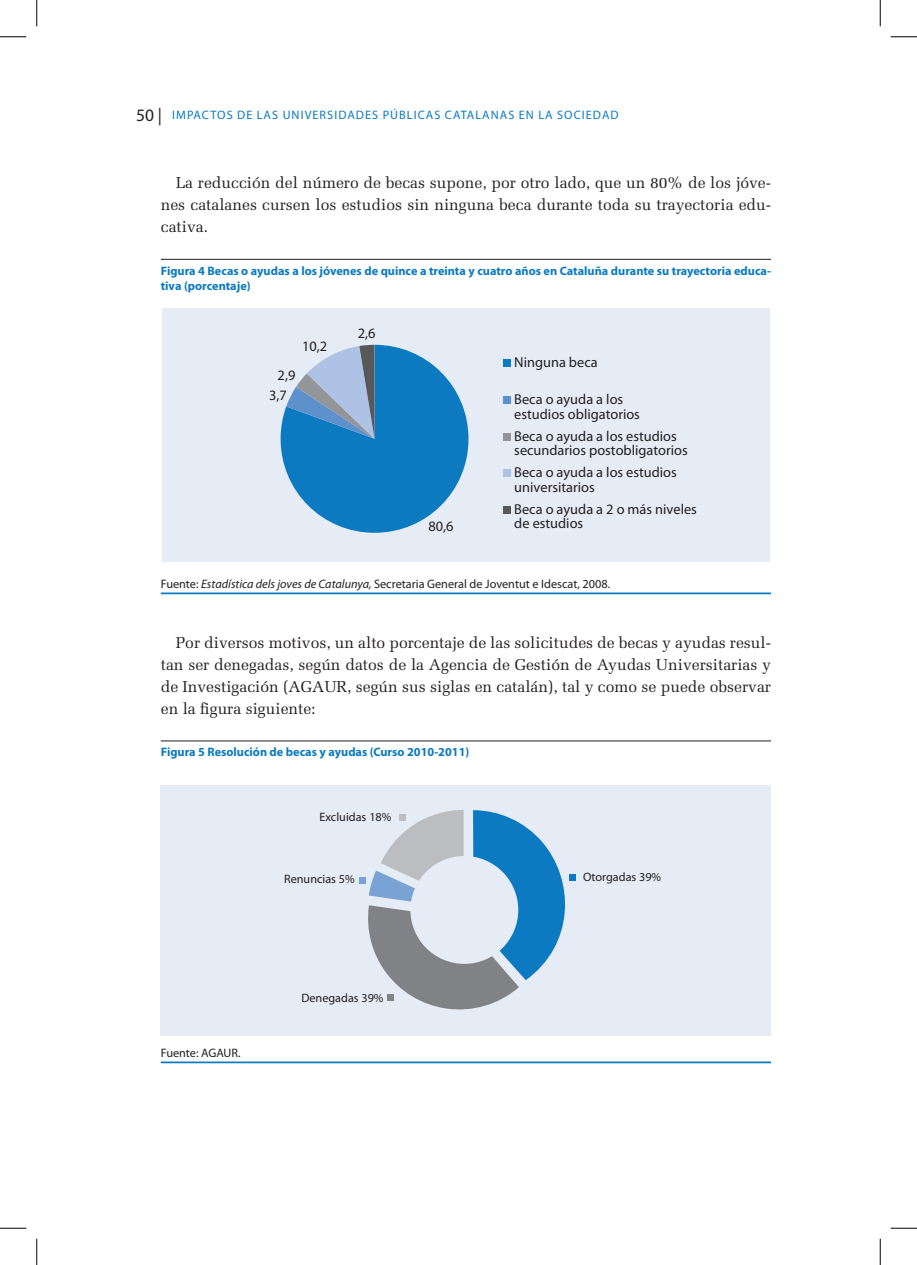
<style>
.page{position:relative;width:917px;height:1265px;background:#fff}
.page>*{position:absolute;margin:0;border:0;box-sizing:border-box;transform-origin:0 0}
.t1{font:15.75px/21.9px "Melior";color:#231f20;text-align:justify}
.t2{font:14.35px/14.3px "Myriad Pro";color:#231f20}
.t3{font:700 12.25px/15.8px "Myriad Pro";color:#0b7ac0}
.t4{font:12.25px "Myriad Pro";color:#231f20}
.t5{font:12.25px "Myriad Pro";letter-spacing:.085em;color:#0b7ac0}
.s1{font-size:17.5px;color:#231f20}
.s2{font-style:italic}
</style>
<div class="page">
<hr style="left:161px;top:259px;width:610px;height:1px;background:#231f20">
<hr style="left:161px;top:592px;width:610px;height:2px;background:#0b7ac0">
<hr style="left:161px;top:740px;width:610px;height:1px;background:#231f20">
<hr style="left:161px;top:1061px;width:610px;height:1px;background:#0b7ac0">
<div style="left:162px;top:308px;width:608px;height:253px;background:#e5ecf6"></div>
<svg style="left:281px;top:345px;width:187px;height:187px"></svg>
<div style="left:503px;top:359px;width:8px;height:8px;background:#0b7ac0"></div>
<div style="left:503px;top:396px;width:8px;height:8px;background:#5c91cc"></div>
<div style="left:503px;top:432px;width:8px;height:8px;background:#939598"></div>
<div style="left:503px;top:469px;width:8px;height:8px;background:#adc2e4"></div>
<div style="left:503px;top:505px;width:8px;height:8px;background:#57585a"></div>
<div style="left:161px;top:785px;width:610px;height:250px;background:#e5ecf6"></div>
<svg style="left:362px;top:810px;width:213px;height:200px"></svg>
<div style="left:569px;top:873px;width:7px;height:7px;background:#0b7ac0"></div>
<div style="left:387px;top:993px;width:6px;height:7px;background:#808285"></div>
<div style="left:359px;top:876px;width:7px;height:7px;background:#79a2d5"></div>
<div style="left:399px;top:814px;width:7px;height:6px;background:#bcbdc0"></div>
<div style="left:410px;top:855px;width:108px;height:108px;background:#e5ecf6;border-radius:50%"></div>
<svg style="left:0;top:36px;width:26px;height:1px"></svg>
<svg style="left:891px;top:36px;width:26px;height:1px"></svg>
<svg style="left:0;top:1227px;width:26px;height:1px"></svg>
<svg style="left:891px;top:1227px;width:26px;height:1px"></svg>
<svg style="left:36px;top:0;width:1px;height:26px"></svg>
<svg style="left:36px;top:1238px;width:1px;height:26px"></svg>
<svg style="left:880px;top:0;width:1px;height:26px"></svg>
<svg style="left:880px;top:1238px;width:1px;height:26px"></svg>
<p class="t5" style="left:136px;top:107px;width:484px"><span class="s1">50 |</span> IMPACTOS DE LAS UNIVERSIDADES PÚBLICAS CATALANAS EN LA SOCIEDAD</p>
<p class="t1" style="left:161px;top:172px;width:612px;text-indent:15px">La reducción del número de becas supone, por otro lado, que un 80% de los jóve&shy;nes catalanes cursen los estudios sin ninguna beca durante toda su trayectoria edu&shy;cativa.</p>
<p class="t3" style="left:161px;top:262px;width:612px">Figura 4 Becas o ayudas a los jóvenes de quince a treinta y cuatro años en Cataluña durante su trayectoria educa&shy;tiva (porcentaje)</p>
<p class="t2" style="left:278px;top:367px;width:19px">2,9</p>
<p class="t2" style="left:269px;top:388px;width:19px">3,7</p>
<p class="t2" style="left:302px;top:339px;width:27px">10,2</p>
<p class="t2" style="left:358px;top:325px;width:19px">2,6</p>
<p class="t2" style="left:428px;top:518px;width:27px">80,6</p>
<p class="t2" style="left:514px;top:355px;width:85px">Ninguna beca</p>
<p class="t2" style="left:514px;top:391px;width:127px">Beca o ayuda a los estudios obligatorios</p>
<p class="t2" style="left:514px;top:428px;width:175px">Beca o ayuda a los estudios secundarios postobligatorios</p>
<p class="t2" style="left:514px;top:465px;width:164px">Beca o ayuda a los estudios universitarios</p>
<p class="t2" style="left:514px;top:501px;width:184px">Beca o ayuda a 2 o más niveles de estudios</p>
<p class="t4" style="left:161px;top:575px;width:451px">Fuente: <span class="s2">Estadística dels joves de Catalunya,</span> Secretaria General de Joventut e Idescat, 2008.</p>
<p class="t1" style="left:161px;top:631px;width:612px;text-indent:15px">Por diversos motivos, un alto porcentaje de las solicitudes de becas y ayudas resul&shy;tan ser denegadas, según datos de la Agencia de Gestión de Ayudas Universitarias y de Investigación (AGAUR, según sus siglas en catalán), tal y como se puede observar en la figura siguiente:</p>
<p class="t3" style="left:161px;top:743px;width:310px">Figura 5 Resolución de becas y ayudas (Curso 2010-2011)</p>
<p class="t4" style="left:161px;top:1044px;width:81px">Fuente: AGAUR.</p>
<p class="t4" style="left:319px;top:809px;width:74px">Excluidas 18%</p>
<p class="t4" style="left:284px;top:871px;width:72px">Renuncias 5%</p>
<p class="t4" style="left:301px;top:989px;width:84px">Denegadas 39%</p>
<p class="t4" style="left:583px;top:868px;width:80px">Otorgadas 39%</p>
</div>
